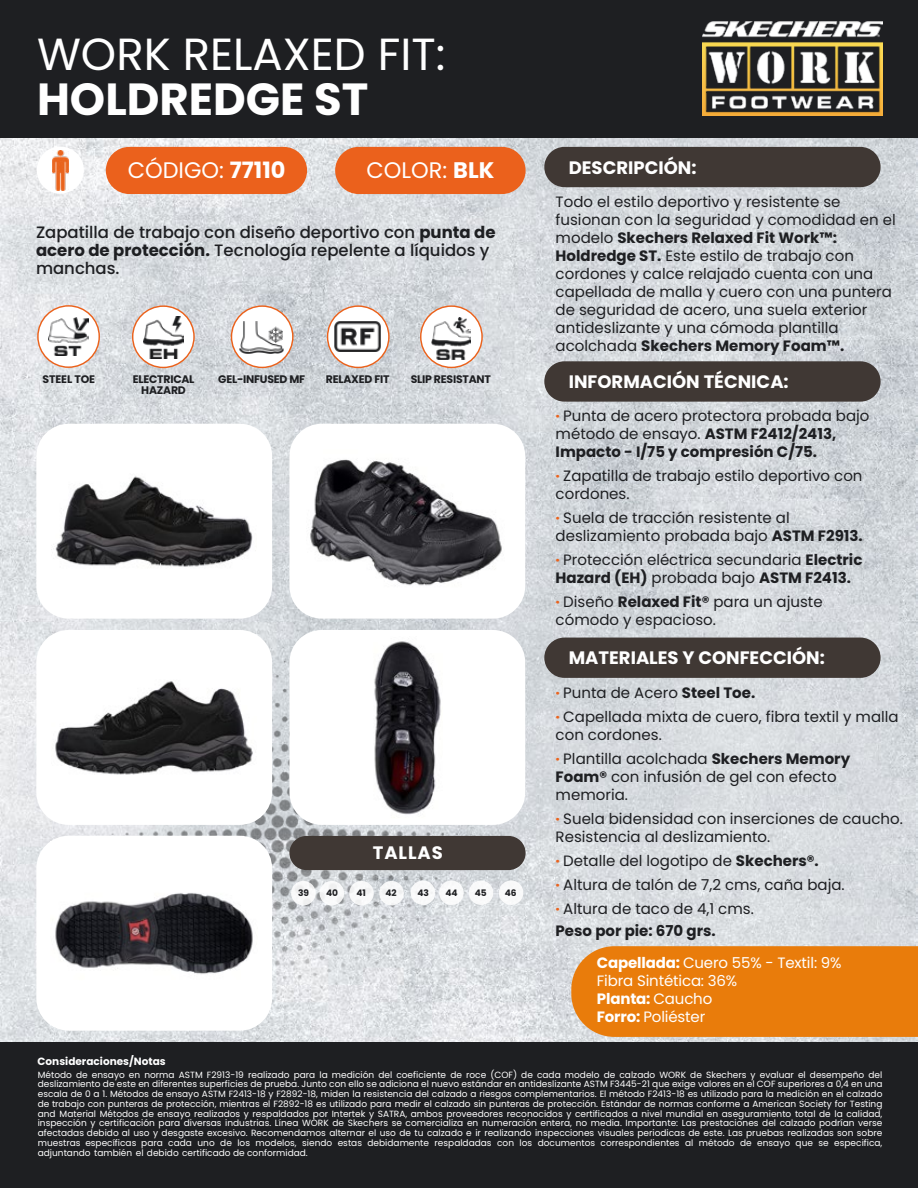
<style>
.page{position:relative;width:918px;height:1188px;background:#fff}
.page>*{position:absolute;margin:0;border:0;box-sizing:border-box;transform-origin:0 0}
.t1{font:45px "Poppins";color:#fff}
.t2{font:700 45px "Poppins";color:#fff}
.t3{font:22.5px "Poppins";color:#fff}
.t4{font:700 18px "Poppins";color:#fff}
.t5{font:500 16.5px/18px "Poppins";color:#1e1f22}
.t6{font:15px/18px "Poppins";color:#1e1f22}
.t7{font:15px/18px "Poppins";letter-spacing:-.01em;color:#fff}
.t8{font:700 15px "Poppins";color:#1e1f22}
.t9{font:700 10.95px/10.9px "Poppins";letter-spacing:-.02em;color:#1e1f22;text-align:center}
.t10{font:700 10.5px "Poppins";color:#fff}
.t11{font:9px/9.8px "Poppins";color:#fff;text-align:justify}
.t12{font:700 9px "Poppins";color:#1e1f22}
.s1{font-weight:700}
.s2{font-weight:700;color:#eb621c}
</style>
<div class="page">
<img style="left:0;top:138px;width:918px;height:904px">
<div style="left:0;top:1042px;width:918px;height:146px;background:#1e1f22"></div>
<div style="left:0;top:0;width:918px;height:138px;background:#1e1f22"></div>
<div style="left:544px;top:638px;width:337px;height:40px;background:#403834;border-radius:20px"></div>
<div style="left:289px;top:836px;width:237px;height:34px;background:#403834;border-radius:17px"></div>
<div style="left:291px;top:881px;width:25px;height:24px;background:#f8f8f9;border-radius:50%"></div>
<div style="left:320px;top:881px;width:24px;height:24px;background:#fff;border-radius:50%"></div>
<div style="left:349px;top:881px;width:25px;height:24px;background:#f8f9f9;border-radius:50%"></div>
<div style="left:379px;top:881px;width:25px;height:24px;background:#f8f8f9;border-radius:50%"></div>
<div style="left:411px;top:881px;width:24px;height:24px;background:#fff;border-radius:50%"></div>
<div style="left:439px;top:881px;width:25px;height:24px;background:#fff;border-radius:50%"></div>
<div style="left:469px;top:881px;width:24px;height:24px;background:#fff;border-radius:50%"></div>
<div style="left:499px;top:881px;width:24px;height:24px;background:#fff;border-radius:50%"></div>
<div style="left:544px;top:361px;width:337px;height:41px;background:#403834;border-radius:20px"></div>
<div style="left:544px;top:147px;width:337px;height:40px;background:#403834;border-radius:20px"></div>
<div style="left:36px;top:424px;width:236px;height:195px;background:#fff;border-radius:32px"></div>
<div style="left:289px;top:424px;width:236px;height:195px;background:#fff;border-radius:32px"></div>
<div style="left:36px;top:630px;width:236px;height:195px;background:#fff;border-radius:32px"></div>
<div style="left:36px;top:836px;width:236px;height:195px;background:#fff;border-radius:32px"></div>
<div style="left:289px;top:630px;width:236px;height:195px;background:#fff;border-radius:32px"></div>
<img style="left:703px;top:22px;width:179px;height:94px">
<div style="left:106px;top:147px;width:201px;height:47px;background:#eb611c;border-radius:24px"></div>
<div style="left:335px;top:147px;width:191px;height:47px;background:#eb611c;border-radius:24px"></div>
<div style="left:37px;top:147px;width:47px;height:47px;background:#fff;border-radius:50%"></div>
<svg style="left:37px;top:305px;width:63px;height:63px"></svg>
<svg style="left:132px;top:305px;width:63px;height:63px"></svg>
<svg style="left:231px;top:305px;width:63px;height:63px"></svg>
<svg style="left:327px;top:305px;width:63px;height:63px"></svg>
<img style="left:49px;top:318px;width:39px;height:37px">
<img style="left:144px;top:317px;width:39px;height:42px">
<img style="left:240px;top:322px;width:43px;height:32px">
<img style="left:335px;top:322px;width:46px;height:30px">
<svg style="left:420px;top:305px;width:63px;height:63px"></svg>
<img style="left:432px;top:317px;width:39px;height:42px">
<img style="left:52px;top:150px;width:16px;height:40px">
<div style="left:571px;top:946px;width:347px;height:91px;background:#e97c0b"></div>
<img style="left:55px;top:476px;width:198px;height:91px">
<img style="left:310px;top:459px;width:192px;height:127px">
<img style="left:55px;top:681px;width:198px;height:94px">
<img style="left:374px;top:641px;width:67px;height:174px">
<img style="left:55px;top:893px;width:198px;height:82px">
<h1 class="t1" style="left:37px;top:29px;width:410px">WORK RELAXED FIT:</h1>
<h1 class="t2" style="left:37px;top:74px;width:333px">HOLDREDGE ST</h1>
<h2 class="t3" style="left:128px;top:157px;width:159px">CÓDIGO: <span class="s1">77110</span></h2>
<h2 class="t3" style="left:367px;top:157px;width:129px">COLOR: <span class="s1">BLK</span></h2>
<h3 class="t5" style="left:36px;top:223px;width:461px">Zapatilla de trabajo con diseño deportivo con <span class="s1">punta de acero de protección.</span> Tecnología repelente a líquidos y manchas.</h3>
<p class="t9" style="left:43px;top:374px;width:54px">STEEL TOE</p>
<p class="t9" style="left:133px;top:374px;width:63px">ELECTRICAL<br>HAZARD</p>
<p class="t9" style="left:218px;top:374px;width:89px">GEL-INFUSED MF</p>
<p class="t9" style="left:326px;top:374px;width:65px">RELAXED FIT</p>
<p class="t9" style="left:411px;top:374px;width:82px">SLIP RESISTANT</p>
<h3 class="t4" style="left:373px;top:843px;width:71px">TALLAS</h3>
<p class="t12" style="left:298px;top:888px;width:13px">39</p>
<p class="t12" style="left:326px;top:888px;width:14px">40</p>
<p class="t12" style="left:356px;top:888px;width:11px">41</p>
<p class="t12" style="left:385px;top:888px;width:13px">42</p>
<p class="t12" style="left:417px;top:888px;width:13px">43</p>
<p class="t12" style="left:446px;top:888px;width:14px">44</p>
<p class="t12" style="left:475px;top:888px;width:13px">45</p>
<p class="t12" style="left:505px;top:888px;width:13px">46</p>
<h3 class="t4" style="left:569px;top:157px;width:129px">DESCRIPCIÓN:</h3>
<p class="t6" style="left:556px;top:193px;width:342px">Todo el estilo deportivo y resistente se fusionan con la seguridad y comodidad en el modelo <span class="s1">Skechers Relaxed Fit Work™:<br>Holdredge ST.</span> Este estilo de trabajo con cordones y calce relajado cuenta con una capellada de malla y cuero con una puntera de seguridad de acero, una suela exterior antideslizante y una cómoda plantilla acolchada <span class="s1">Skechers Memory Foam™.</span></p>
<h3 class="t4" style="left:569px;top:372px;width:221px">INFORMACIÓN TÉCNICA:</h3>
<h3 class="t6" style="left:556px;top:407px;width:315px"><span class="s2">·</span> Punta de acero protectora probada bajo método de ensayo. <span class="s1">ASTM F2412/2413,<br>Impacto - I/75 y compresión C/75.</span></h3>
<h3 class="t6" style="left:556px;top:467px;width:308px"><span class="s2">·</span> Zapatilla de trabajo estilo deportivo con cordones.</h3>
<h3 class="t6" style="left:556px;top:509px;width:309px"><span class="s2">·</span> Suela de tracción resistente al deslizamiento probada bajo <span class="s1">ASTM F2913.</span></h3>
<h3 class="t6" style="left:556px;top:551px;width:308px"><span class="s2">·</span> Protección eléctrica secundaria <span class="s1">Electric<br>Hazard (EH)</span> probada bajo <span class="s1">ASTM F2413.</span></h3>
<h3 class="t6" style="left:556px;top:593px;width:269px"><span class="s2">·</span> Diseño <span class="s1">Relaxed Fit®</span> para un ajuste cómodo y espacioso.</h3>
<h3 class="t4" style="left:569px;top:647px;width:258px">MATERIALES Y CONFECCIÓN:</h3>
<h3 class="t6" style="left:556px;top:680px;width:345px;line-height:24px"><span class="s2">·</span> Punta de Acero <span class="s1">Steel Toe.<br></span><span class="s2">·</span> Capellada mixta de cuero, fibra textil y malla</h3>
<h3 class="t6" style="left:556px;top:722px;width:296px;line-height:24px">con cordones.<br><span class="s2">·</span> Plantilla acolchada <span class="s1">Skechers Memory</span></h3>
<h3 class="t6" style="left:556px;top:767px;width:282px"><span class="s1">Foam®</span> con infusión de gel con efecto memoria.</h3>
<h3 class="t6" style="left:556px;top:809px;width:349px"><span class="s2">·</span> Suela bidensidad con inserciones de caucho.<br>Resistencia al deslizamiento.</h3>
<h3 class="t6" style="left:556px;top:848px;width:291px;line-height:24px"><span class="s2">·</span> Detalle del logotipo de <span class="s1">Skechers®.<br></span><span class="s2">·</span> Altura de talón de 7,2 cms, caña baja. <span class="s2">·</span> Altura de taco de 4,1 cms.</h3>
<h3 class="t8" style="left:556px;top:922px;width:162px">Peso por pie: 670 grs.</h3>
<h3 class="t7" style="left:597px;top:954px;width:246px"><span class="s1">Capellada:</span> Cuero 55% - Textil: 9%<br>Fibra Sintética: 36%<br><span class="s1">Planta:</span> Caucho<br><span class="s1">Forro:</span> Poliéster</h3>
<p class="t10" style="left:38px;top:1055px;width:130px">Consideraciones/Notas</p>
<p class="t11" style="left:38px;top:1070px;width:846px">Método de ensayo en norma ASTM F2913-19 realizado para la medición del coeficiente de roce (COF) de cada modelo de calzado WORK de Skechers y evaluar el desempeño del deslizamiento de este en diferentes superficies de prueba. Junto con ello se adiciona el nuevo estándar en antideslizante ASTM F3445-21 que exige valores en el COF superiores a 0,4 en una escala de 0 a 1. Métodos de ensayo ASTM F2413-18 y F2892-18, miden la resistencia del calzado a riesgos complementarios. El método F2413-18 es utilizado para la medición en el calzado de trabajo con punteras de protección, mientras el F2892-18 es utilizado para medir el calzado sin punteras de protección. Estándar de normas conforme a American Society for Testing and Material Métodos de ensayo realizados y respaldados por Intertek y SATRA, ambos proveedores reconocidos y certificados a nivel mundial en aseguramiento total de la calidad, inspección y certificación para diversas industrias. Línea WORK de Skechers se comercializa en numeración entera, no media. Importante: Las prestaciones del calzado podrían verse afectadas debido al uso y desgaste excesivo. Recomendamos alternar el uso de tu calzado e ir realizando inspecciones visuales periodicas de este. Las pruebas realizadas son sobre muestras específicas para cada uno de los modelos, siendo estas debidamente respaldadas con los documentos correspondientes al método de ensayo que se especifica, adjuntando también el debido certificado de conformidad.</p>
</div>
